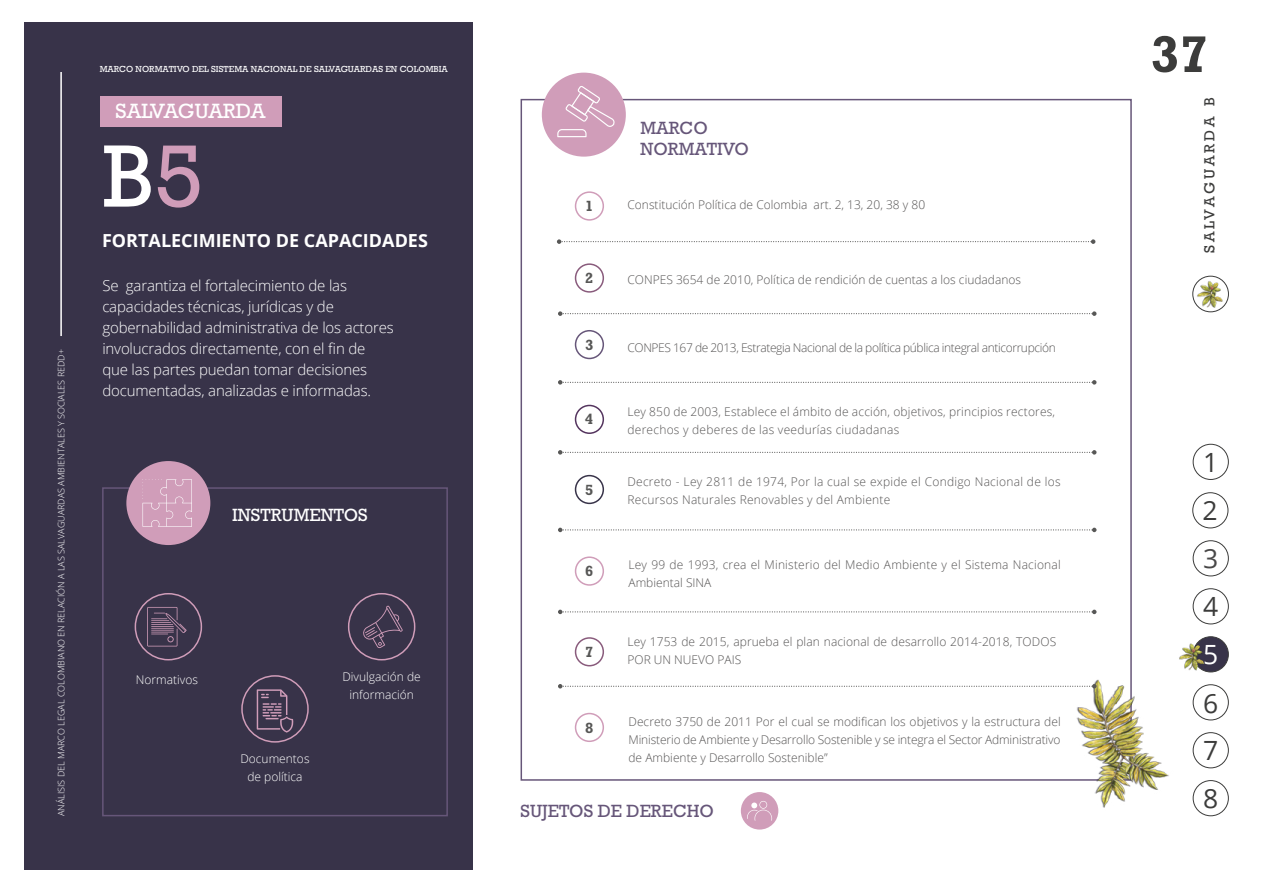
<style>
.page{position:relative;width:1263px;height:893px;background:#fff}
.page>*{position:absolute;margin:0;border:0;box-sizing:border-box;transform-origin:0 0}
.t1{font:90px "Rockwell";color:#fff}
.t2{font:700 52.35px "Rockwell";color:#3c3c3b}
.t3{font:26.55px/47.8px "Open Sans";color:#3c3c3b}
.t4{font:26.55px "Open Sans";color:#494848}
.t5{font:26.55px "Open Sans";color:#fff}
.t6{font:21px "Rockwell Std";letter-spacing:-.005em;color:#fff}
.t7{font:18px/21px "Rockwell Std";color:#665679}
.t8{font:700 18px "Open Sans";color:#fff}
.t9{font:18px "Rockwell Std";color:#fff}
.t10{font:300 15px/21px "Open Sans";letter-spacing:-.01em;color:#fff}
.t11{font:15px "Rockwell";letter-spacing:.19em;color:#3c3c3b}
.t12{font:700 15px "Rockwell Std";color:#575756}
.t13{font:300 12px/18px "Open Sans";letter-spacing:.005em;color:#555454}
.t14{font:300 12px "Open Sans";letter-spacing:-.03em;color:#555454}
.t15{font:300 12px/18px "Open Sans";color:#fff;text-align:center}
.t16{font:300 9px "Open Sans";color:#fff}
.t17{font:9px "Rockwell";color:#fff}
.s1{color:#d09db9}
</style>
<div class="page">
<div style="left:24px;top:22px;width:448px;height:848px;background:#383349"></div>
<hr style="left:60px;top:72px;width:2px;height:264px;background:#fff">
<div style="left:1193px;top:444px;width:35px;height:36px;border:1px solid #3c3c3b;border-radius:50%"></div>
<div style="left:1193px;top:540px;width:35px;height:36px;border:1px solid #3c3c3b;border-radius:50%"></div>
<div style="left:1193px;top:637px;width:35px;height:35px;background:#383349;border-radius:50%"></div>
<div style="left:1193px;top:636px;width:35px;height:36px;border:1px solid #3c3c3b;border-radius:50%"></div>
<div style="left:1193px;top:732px;width:35px;height:36px;border:1px solid #3c3c3b;border-radius:50%"></div>
<div style="left:1193px;top:780px;width:35px;height:36px;border:1px solid #3c3c3b;border-radius:50%"></div>
<div style="left:1193px;top:588px;width:35px;height:36px;border:1px solid #3c3c3b;border-radius:50%"></div>
<div style="left:1193px;top:684px;width:35px;height:36px;border:1px solid #3c3c3b;border-radius:50%"></div>
<div style="left:1192px;top:492px;width:36px;height:36px;border:1px solid #3c3c3b;border-radius:50%"></div>
<img style="left:1179px;top:643px;width:31px;height:29px">
<div style="left:1192px;top:276px;width:37px;height:36px;border:1px solid #3c3c3b;border-radius:50%"></div>
<img style="left:1192px;top:276px;width:36px;height:36px">
<div style="left:100px;top:96px;width:181px;height:30px;background:#d09db9"></div>
<div style="left:542px;top:73px;width:84px;height:84px;background:#d09db9;border-radius:50%"></div>
<img style="left:1061px;top:676px;width:147px;height:136px">
<div style="left:741px;top:792px;width:37px;height:38px;background:#d09db9;border-radius:50%"></div>
<div style="left:102px;top:487px;width:346px;height:329px;border:2px solid #665679"></div>
<div style="left:135px;top:593px;width:67px;height:67px;border:2px solid #d09db9;border-radius:50%"></div>
<div style="left:241px;top:675px;width:68px;height:68px;border:2px solid #d09db9;border-radius:50%"></div>
<div style="left:348px;top:593px;width:67px;height:67px;border:2px solid #d09db9;border-radius:50%"></div>
<svg style="left:257px;top:689px;width:37px;height:43px"></svg>
<svg style="left:147px;top:607px;width:40px;height:39px"></svg>
<div style="left:126px;top:461px;width:84px;height:84px;background:#d09db9;border-radius:50%"></div>
<svg style="left:557px;top:239px;width:538px;height:5px"></svg>
<svg style="left:558px;top:311px;width:538px;height:5px"></svg>
<svg style="left:558px;top:380px;width:538px;height:5px"></svg>
<svg style="left:558px;top:450px;width:538px;height:5px"></svg>
<svg style="left:558px;top:528px;width:538px;height:4px"></svg>
<svg style="left:558px;top:684px;width:538px;height:4px"></svg>
<svg style="left:558px;top:610px;width:538px;height:4px"></svg>
<div style="left:575px;top:191px;width:29px;height:30px;border:2px solid #d09db9;border-radius:50%"></div>
<div style="left:575px;top:263px;width:29px;height:30px;border:2px solid #895b7c;border-radius:50%"></div>
<div style="left:575px;top:330px;width:29px;height:29px;border:2px solid #665679;border-radius:50%"></div>
<div style="left:575px;top:405px;width:29px;height:29px;border:2px solid #54345e;border-radius:50%"></div>
<div style="left:575px;top:475px;width:29px;height:29px;border:2px solid #383349;border-radius:50%"></div>
<div style="left:575px;top:556px;width:29px;height:30px;border:2px solid #d09db9;border-radius:50%"></div>
<div style="left:575px;top:713px;width:29px;height:29px;border:2px solid #d09db9;border-radius:50%"></div>
<div style="left:575px;top:637px;width:29px;height:29px;border:2px solid #895b7c;border-radius:50%"></div>
<svg style="left:142px;top:479px;width:50px;height:48px"></svg>
<svg style="left:557px;top:86px;width:58px;height:51px"></svg>
<svg style="left:363px;top:606px;width:40px;height:42px"></svg>
<svg style="left:747px;top:801px;width:25px;height:20px"></svg>
<p class="t16" style="left:55px;top:816px;width:468px;rotate:-90deg">ANÁLISIS DEL MARCO LEGAL COLOMBIANO EN RELACIÓN A LAS SALVAGUARDAS AMBIENTALES Y SOCIALES REDD+</p>
<p class="t17" style="left:100px;top:64px;width:350px">MARCO NORMATIVO DEL SISTEMA NACIONAL DE SALVAGUARDAS EN COLOMBIA</p>
<h3 class="t6" style="left:116px;top:99px;width:151px">SALVAGUARDA</h3>
<h1 class="t1" style="left:102px;top:124px;width:103px">B<span class="s1">5</span></h1>
<h3 class="t8" style="left:102px;top:228px;width:327px">FORTALECIMIENTO DE CAPACIDADES</h3>
<p class="t10" style="left:102px;top:275px;width:293px">Se garantiza el fortalecimiento de las capacidades técnicas, jurídicas y de gobernabilidad administrativa de los actores involucrados directamente, con el fin de que las partes puedan tomar decisiones documentadas, analizadas e informadas.</p>
<h3 class="t9" style="left:232px;top:504px;width:137px">INSTRUMENTOS</h3>
<p class="t15" style="left:136px;top:670px;width:64px">Normativos</p>
<p class="t15" style="left:240px;top:749px;width:71px">Documentos de política</p>
<p class="t15" style="left:342px;top:667px;width:80px">Divulgación de información</p>
<h3 class="t7" style="left:640px;top:117px;width:110px">MARCO<br>NORMATIVO</h3>
<p class="t12" style="left:585px;top:197px;width:10px">1</p>
<p class="t13" style="left:627px;top:196px;width:299px">Constitución Política de Colombia art. 2, 13, 20, 38 y 80</p>
<p class="t12" style="left:585px;top:269px;width:10px">2</p>
<p class="t13" style="left:627px;top:270px;width:395px">CONPES 3654 de 2010, Política de rendición de cuentas a los ciudadanos</p>
<p class="t12" style="left:585px;top:336px;width:10px">3</p>
<p class="t14" style="left:627px;top:339px;width:430px">CONPES 167 de 2013, Estrategia Nacional de la política pública integral anticorrupción</p>
<p class="t12" style="left:585px;top:410px;width:10px">4</p>
<p class="t13" style="left:627px;top:402px;width:429px">Ley 850 de 2003, Establece el ámbito de acción, objetivos, principios rectores, derechos y deberes de las veedurías ciudadanas</p>
<p class="t12" style="left:585px;top:481px;width:10px">5</p>
<p class="t12" style="left:585px;top:562px;width:10px">6</p>
<p class="t12" style="left:585px;top:643px;width:10px">7</p>
<p class="t12" style="left:585px;top:719px;width:10px">8</p>
<p class="t13" style="left:627px;top:472px;width:435px">Decreto - Ley 2811 de 1974, Por la cual se expide el Condigo Nacional de los<br>Recursos Naturales Renovables y del Ambiente</p>
<p class="t13" style="left:628px;top:556px;width:434px">Ley 99 de 1993, crea el Ministerio del Medio Ambiente y el Sistema Nacional<br>Ambiental SINA</p>
<p class="t13" style="left:627px;top:633px;width:430px">Ley 1753 de 2015, aprueba el plan nacional de desarrollo 2014-2018, TODOS<br>POR UN NUEVO PAIS</p>
<p class="t13" style="left:628px;top:712px;width:434px;text-align:justify">Decreto 3750 de 2011 Por el cual se modifican los objetivos y la estructura del Ministerio de Ambiente y Desarrollo Sostenible y se integra el Sector Administrativo de Ambiente y Desarrollo Sostenible”</p>
<h3 class="t7" style="left:520px;top:800px;width:195px">SUJETOS DE DERECHO</h3>
<h2 class="t2" style="left:1151px;top:23px;width:59px">37</h2>
<p class="t11" style="left:1201px;top:253px;width:157px;rotate:-90deg">SALVAGUARDA B</p>
<h3 class="t3" style="left:1203px;top:438px;width:17px">1</h3>
<h3 class="t3" style="left:1202px;top:486px;width:17px">2</h3>
<h3 class="t4" style="left:1203px;top:541px;width:17px">3</h3>
<h3 class="t3" style="left:1203px;top:582px;width:17px">4</h3>
<h3 class="t5" style="left:1203px;top:637px;width:17px">5</h3>
<h3 class="t3" style="left:1203px;top:678px;width:17px">6</h3>
<h3 class="t3" style="left:1203px;top:726px;width:17px">7<br>8</h3>
</div>
